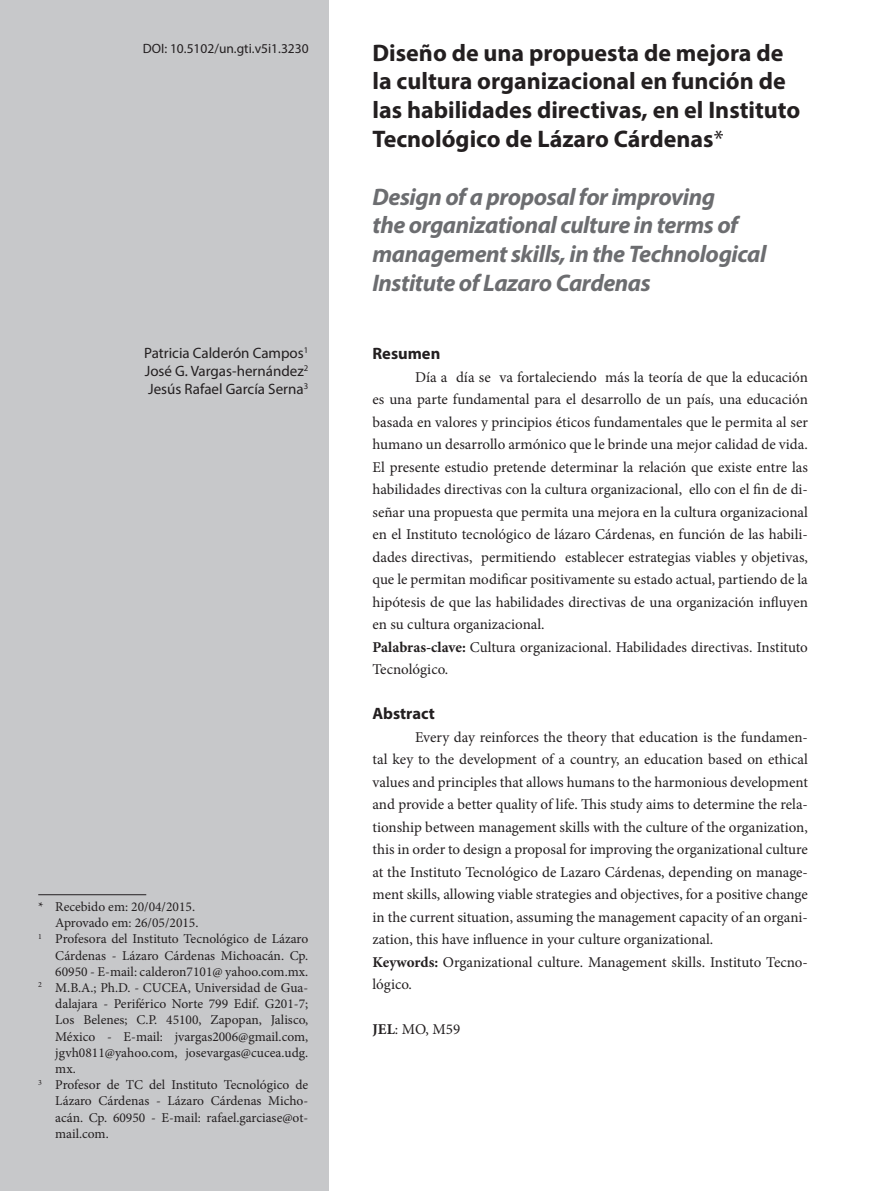
<style>
.page{position:relative;width:893px;height:1191px;background:#fff}
.page>*{position:absolute;margin:0;border:0;box-sizing:border-box;transform-origin:0 0}
.t1{font:700 24px/28.8px "Myriad Pro";color:#231f20}
.t2{font:italic 700 24px/28.8px "Myriad Pro";letter-spacing:-.02em;color:#6c6d70}
.t3{font:700 16.5px "Myriad Pro";color:#231f20}
.t4{font:15px/22.5px "Minion Pro";color:#231f20}
.t5{font:15px/18px "Myriad Pro";color:#231f20;text-align:justify}
.t6{font:13.5px "Minion Pro";color:#231f20}
.t7{font:13.5px "Myriad Pro";color:#231f20}
.s1{font-weight:400}
.s2{font-weight:700}
</style>
<div class="page">
<div style="left:0;top:0;width:329px;height:1191px;background:#c7c8ca"></div>
<hr style="left:38px;top:894px;width:108px;height:1px;background:#231f20">
<p class="t7" style="left:143px;top:40px;width:167px">DOI: 10.5102/un.gti.v5i1.3230</p>
<p class="t5" style="left:144px;top:344px;width:166px">Patricia Calderón Campos<sup>1<br></sup>José G. Vargas-hernández<sup>2<br></sup>Jesús Rafael García Serna<sup>3</sup></p>
<p class="t6" style="left:38px;top:897px;width:158px">* Recebido em: 20/04/2015.</p>
<p class="t6" style="left:55px;top:913px;width:145px">Aprovado em: 26/05/2015.</p>
<p class="t6" style="left:38px;top:930px;width:271px"><sup>1</sup> Profesora del Instituto Tecnológico de Lázaro</p>
<p class="t6" style="left:55px;top:946px;width:255px">Cárdenas - Lázaro Cárdenas Michoacán. Cp.</p>
<p class="t6" style="left:55px;top:962px;width:254px">60950 - E-mail: calderon7101@ yahoo.com.mx.</p>
<p class="t6" style="left:38px;top:978px;width:271px"><sup>2</sup> M.B.A.; Ph.D. - CUCEA, Universidad de Gua-</p>
<p class="t6" style="left:55px;top:994px;width:255px">dalajara - Periférico Norte 799 Edif. G201-7;</p>
<p class="t6" style="left:55px;top:1011px;width:254px">Los Belenes; C.P. 45100, Zapopan, Jalisco,</p>
<p class="t6" style="left:55px;top:1027px;width:255px">México - E-mail: jvargas2006@gmail.com,</p>
<p class="t6" style="left:55px;top:1043px;width:254px">jgvh0811@yahoo.com, josevargas@cucea.udg.</p>
<p class="t6" style="left:55px;top:1059px;width:22px">mx.</p>
<p class="t6" style="left:38px;top:1075px;width:272px"><sup>3</sup> Profesor de TC del Instituto Tecnológico de</p>
<p class="t6" style="left:55px;top:1092px;width:254px">Lázaro Cárdenas - Lázaro Cárdenas Micho-</p>
<p class="t6" style="left:55px;top:1108px;width:254px">acán. Cp. 60950 - E-mail: rafael.garciase@ot-</p>
<p class="t6" style="left:55px;top:1124px;width:55px">mail.com.</p>
<h1 class="t1" style="left:372px;top:37px;width:429px">Diseño de una propuesta de mejora de la cultura organizacional en función de las habilidades directivas, en el Instituto Tecnológico de Lázaro Cárdenas<span class="s1">*</span></h1>
<h1 class="t2" style="left:372px;top:181px;width:395px">Design of a proposal for improving<br>the organizational culture in terms of management skills, in the Technological Institute of Lazaro Cardenas</h1>
<p class="t3" style="left:372px;top:343px;width:69px">Resumen</p>
<p class="t4" style="left:372px;top:365px;width:437px;text-indent:43px">Día a día se va fortaleciendo más la teoría de que la educación es una parte fundamental para el desarrollo de un país, una educación basada en valores y principios éticos fundamentales que le permita al ser humano un desarrollo armónico que le brinde una mejor calidad de vida.<br>El presente estudio pretende determinar la relación que existe entre las habilidades directivas con la cultura organizacional, ello con el fin de di&shy;señar una propuesta que permita una mejora en la cultura organizacional en el Instituto tecnológico de lázaro Cárdenas, en función de las habili&shy;dades directivas, permitiendo establecer estrategias viables y objetivas, que le permitan modificar positivamente su estado actual, partiendo de la hipótesis de que las habilidades directivas de una organización influyen en su cultura organizacional.<br><span class="s2">Palabras-clave:</span> Cultura organizacional. Habilidades directivas. Instituto Tecnológico.</p>
<p class="t3" style="left:372px;top:703px;width:64px">Abstract</p>
<p class="t4" style="left:372px;top:725px;width:437px;text-indent:43px">Every day reinforces the theory that education is the fundamen&shy;tal key to the development of a country, an education based on ethical values and principles that allows humans to the harmonious development and provide a better quality of life. This study aims to determine the rela&shy;tionship between management skills with the culture of the organization, this in order to design a proposal for improving the organizational culture at the Instituto Tecnológico de Lazaro Cárdenas, depending on manage&shy;ment skills, allowing viable strategies and objectives, for a positive change in the current situation, assuming the management capacity of an organi&shy;zation, this have influence in your culture organizational.<br><span class="s2">Keywords:</span> Organizational culture. Management skills. Instituto Tecno&shy;lógico.</p>
<p class="t4" style="left:372px;top:1018px;width:89px"><span class="s2">JEL</span>: MO, M59</p>
</div>
